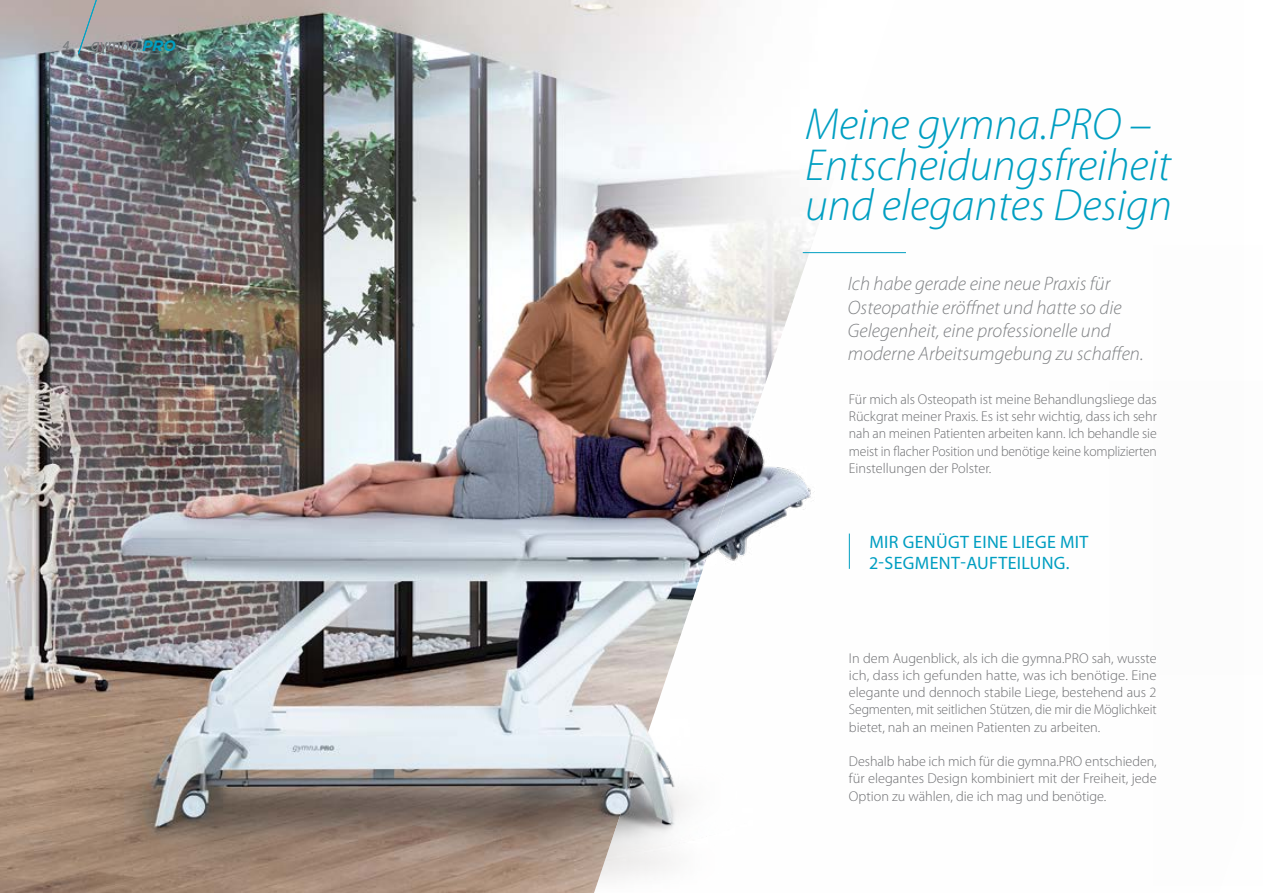
<style>
.page{position:relative;width:1263px;height:893px;background:#fff}
.page>*{position:absolute;margin:0;border:0;box-sizing:border-box;transform-origin:0 0}
.t1{font:italic 300 45px/40.5px "Myriad Pro";color:#009fc2}
.t2{font:italic 300 19.5px/23.4px "Myriad Pro";color:#808285}
.t3{font:18px/21px "Myriad Pro";letter-spacing:.02em;color:#009fc2}
.t4{font:italic 700 15px "Gotham";color:#009fc2}
.t5{font:300 14.25px/17.2px "Myriad Pro";color:#6d6e71;text-align:justify}
.t6{font:italic 13.5px "Myriad Pro";color:#808285}
</style>
<div class="page">
<img style="left:0;top:0;width:594px;height:893px">
<img style="left:594px;top:0;width:312px;height:893px">
<svg style="left:78px;top:0;width:80px;height:54px;background:#a39d9c"></svg>
<p class="t6" style="left:63px;top:38px;width:8px">4</p>
<p class="t4" style="left:142px;top:36px;width:35px">PRO</p>
<h1 class="t1" style="left:805px;top:105px;width:368px">Meine gymna.PRO –<br>Entscheidungsfreiheit und elegantes Design</h1>
<h2 class="t2" style="left:848px;top:273px;width:297px">Ich habe gerade eine neue Praxis für Osteopathie eröffnet und hatte so die Gelegenheit, eine professionelle und moderne Arbeitsumgebung zu schaffen.</h2>
<p class="t5" style="left:849px;top:391px;width:309px">Für mich als Osteopath ist meine Behandlungsliege das Rückgrat meiner Praxis. Es ist sehr wichtig, dass ich sehr nah an meinen Patienten arbeiten kann. Ich behandle sie meist in flacher Position und benötige keine komplizierten Einstellungen der Polster.</p>
<p class="t3" style="left:869px;top:532px;width:221px">MIR GENÜGT EINE LIEGE MIT<br>2-SEGMENT-AUFTEILUNG.</p>
<p class="t5" style="left:849px;top:649px;width:309px">In dem Augenblick, als ich die gymna.PRO sah, wusste ich, dass ich gefunden hatte, was ich benötige. Eine elegante und dennoch stabile Liege, bestehend aus 2<br>Segmenten, mit seitlichen Stützen, die mir die Möglichkeit bietet, nah an meinen Patienten zu arbeiten.</p>
<p class="t5" style="left:849px;top:753px;width:309px">Deshalb habe ich mich für die gymna.PRO entschieden, für elegantes Design kombiniert mit der Freiheit, jede Option zu wählen, die ich mag und benötige.</p>
</div>
